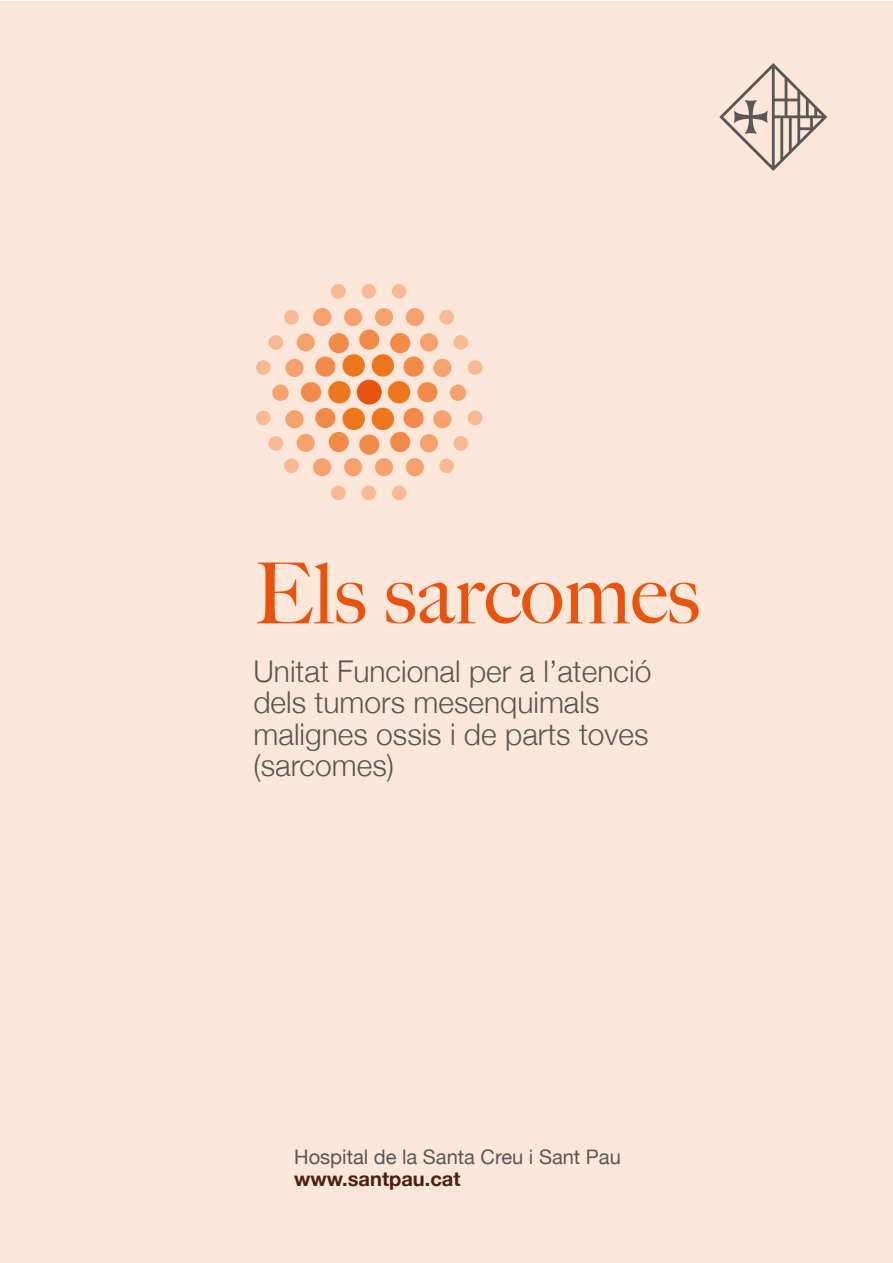
<style>
.page{position:relative;width:893px;height:1263px;background:#fff}
.page>*{position:absolute;margin:0;border:0;box-sizing:border-box;transform-origin:0 0}
.t1{font:500 84.3px "Big Caslon";color:#e8540e}
.t2{font:300 30px/31.5px "Helvetica Neue";color:#585857}
.t3{font:20.1px "Helvetica Neue";color:#585857}
.t4{font:700 20.1px "Helvetica Neue";color:#4d210f}
</style>
<div class="page">
<div style="left:0;top:1px;width:893px;height:1262px;background:#fde6da"></div>
<svg style="left:719px;top:63px;width:108px;height:108px"></svg>
<div style="left:357px;top:380px;width:25px;height:25px;background:#e8540e;border-radius:50%"></div>
<div style="left:343px;top:408px;width:22px;height:22px;background:#ee761c;border-radius:50%"></div>
<div style="left:372px;top:408px;width:22px;height:22px;background:#ee761c;border-radius:50%"></div>
<div style="left:343px;top:354px;width:22px;height:23px;background:#ee761c;border-radius:50%"></div>
<div style="left:372px;top:354px;width:22px;height:23px;background:#ee761c;border-radius:50%"></div>
<div style="left:328px;top:381px;width:23px;height:22px;background:#ee761c;border-radius:50%"></div>
<div style="left:388px;top:381px;width:22px;height:22px;background:#ee761c;border-radius:50%"></div>
<div style="left:301px;top:382px;width:20px;height:20px;background:#f28b49;border-radius:50%"></div>
<div style="left:417px;top:382px;width:20px;height:20px;background:#f28b49;border-radius:50%"></div>
<div style="left:359px;top:435px;width:20px;height:20px;background:#f28b49;border-radius:50%"></div>
<div style="left:359px;top:330px;width:20px;height:20px;background:#f28b49;border-radius:50%"></div>
<div style="left:390px;top:432px;width:20px;height:20px;background:#f28b49;border-radius:50%"></div>
<div style="left:329px;top:432px;width:20px;height:20px;background:#f28b49;border-radius:50%"></div>
<div style="left:390px;top:333px;width:20px;height:20px;background:#f28b49;border-radius:50%"></div>
<div style="left:329px;top:333px;width:20px;height:20px;background:#f28b49;border-radius:50%"></div>
<div style="left:404px;top:408px;width:20px;height:20px;background:#f28b49;border-radius:50%"></div>
<div style="left:315px;top:408px;width:20px;height:20px;background:#f28b49;border-radius:50%"></div>
<div style="left:404px;top:357px;width:20px;height:20px;background:#f28b49;border-radius:50%"></div>
<div style="left:315px;top:357px;width:20px;height:20px;background:#f28b49;border-radius:50%"></div>
<div style="left:297px;top:434px;width:18px;height:18px;background:#f5a26e;border-radius:50%"></div>
<div style="left:420px;top:434px;width:18px;height:18px;background:#f5a26e;border-radius:50%"></div>
<div style="left:297px;top:333px;width:18px;height:18px;background:#f5a26e;border-radius:50%"></div>
<div style="left:420px;top:333px;width:18px;height:18px;background:#f5a26e;border-radius:50%"></div>
<div style="left:433px;top:359px;width:18px;height:18px;background:#f5a26e;border-radius:50%"></div>
<div style="left:285px;top:359px;width:19px;height:18px;background:#f5a26e;border-radius:50%"></div>
<div style="left:433px;top:410px;width:18px;height:18px;background:#f5a26e;border-radius:50%"></div>
<div style="left:285px;top:410px;width:19px;height:18px;background:#f5a26e;border-radius:50%"></div>
<div style="left:272px;top:385px;width:17px;height:16px;background:#f5a26e;border-radius:50%"></div>
<div style="left:450px;top:385px;width:16px;height:16px;background:#f5a26e;border-radius:50%"></div>
<div style="left:313px;top:458px;width:18px;height:18px;background:#f5a26e;border-radius:50%"></div>
<div style="left:344px;top:458px;width:18px;height:18px;background:#f5a26e;border-radius:50%"></div>
<div style="left:375px;top:458px;width:18px;height:18px;background:#f5a26e;border-radius:50%"></div>
<div style="left:406px;top:458px;width:18px;height:18px;background:#f5a26e;border-radius:50%"></div>
<div style="left:313px;top:308px;width:18px;height:18px;background:#f5a26e;border-radius:50%"></div>
<div style="left:344px;top:308px;width:18px;height:18px;background:#f5a26e;border-radius:50%"></div>
<div style="left:375px;top:308px;width:18px;height:18px;background:#f5a26e;border-radius:50%"></div>
<div style="left:406px;top:308px;width:18px;height:18px;background:#f5a26e;border-radius:50%"></div>
<div style="left:284px;top:458px;width:15px;height:15px;background:#f8ba93;border-radius:50%"></div>
<div style="left:439px;top:458px;width:15px;height:15px;background:#f8ba93;border-radius:50%"></div>
<div style="left:284px;top:310px;width:15px;height:15px;background:#f8ba93;border-radius:50%"></div>
<div style="left:439px;top:310px;width:15px;height:15px;background:#f8ba93;border-radius:50%"></div>
<div style="left:268px;top:436px;width:15px;height:15px;background:#f8ba93;border-radius:50%"></div>
<div style="left:453px;top:436px;width:15px;height:15px;background:#f8ba93;border-radius:50%"></div>
<div style="left:268px;top:335px;width:15px;height:15px;background:#f8ba93;border-radius:50%"></div>
<div style="left:453px;top:335px;width:15px;height:15px;background:#f8ba93;border-radius:50%"></div>
<div style="left:468px;top:410px;width:14px;height:15px;background:#f8ba93;border-radius:50%"></div>
<div style="left:256px;top:410px;width:15px;height:15px;background:#f8ba93;border-radius:50%"></div>
<div style="left:468px;top:360px;width:14px;height:15px;background:#f8ba93;border-radius:50%"></div>
<div style="left:256px;top:360px;width:15px;height:15px;background:#f8ba93;border-radius:50%"></div>
<div style="left:331px;top:486px;width:15px;height:14px;background:#f8ba93;border-radius:50%"></div>
<div style="left:361px;top:486px;width:15px;height:14px;background:#f8ba93;border-radius:50%"></div>
<div style="left:392px;top:486px;width:14px;height:14px;background:#f8ba93;border-radius:50%"></div>
<div style="left:331px;top:284px;width:15px;height:15px;background:#f8ba93;border-radius:50%"></div>
<div style="left:361px;top:284px;width:15px;height:15px;background:#f8ba93;border-radius:50%"></div>
<div style="left:392px;top:284px;width:14px;height:15px;background:#f8ba93;border-radius:50%"></div>
<h1 class="t1" style="left:253px;top:524px;width:448px">Els sarcomes</h1>
<p class="t2" style="left:253px;top:653px;width:399px">Unitat Funcional per a l’atenció dels tumors mesenquimals malignes ossis i de parts toves (sarcomes)</p>
<p class="t3" style="left:294px;top:1142px;width:328px">Hospital de la Santa Creu i Sant Pau</p>
<p class="t4" style="left:294px;top:1163px;width:168px">www.santpau.cat</p>
</div>
